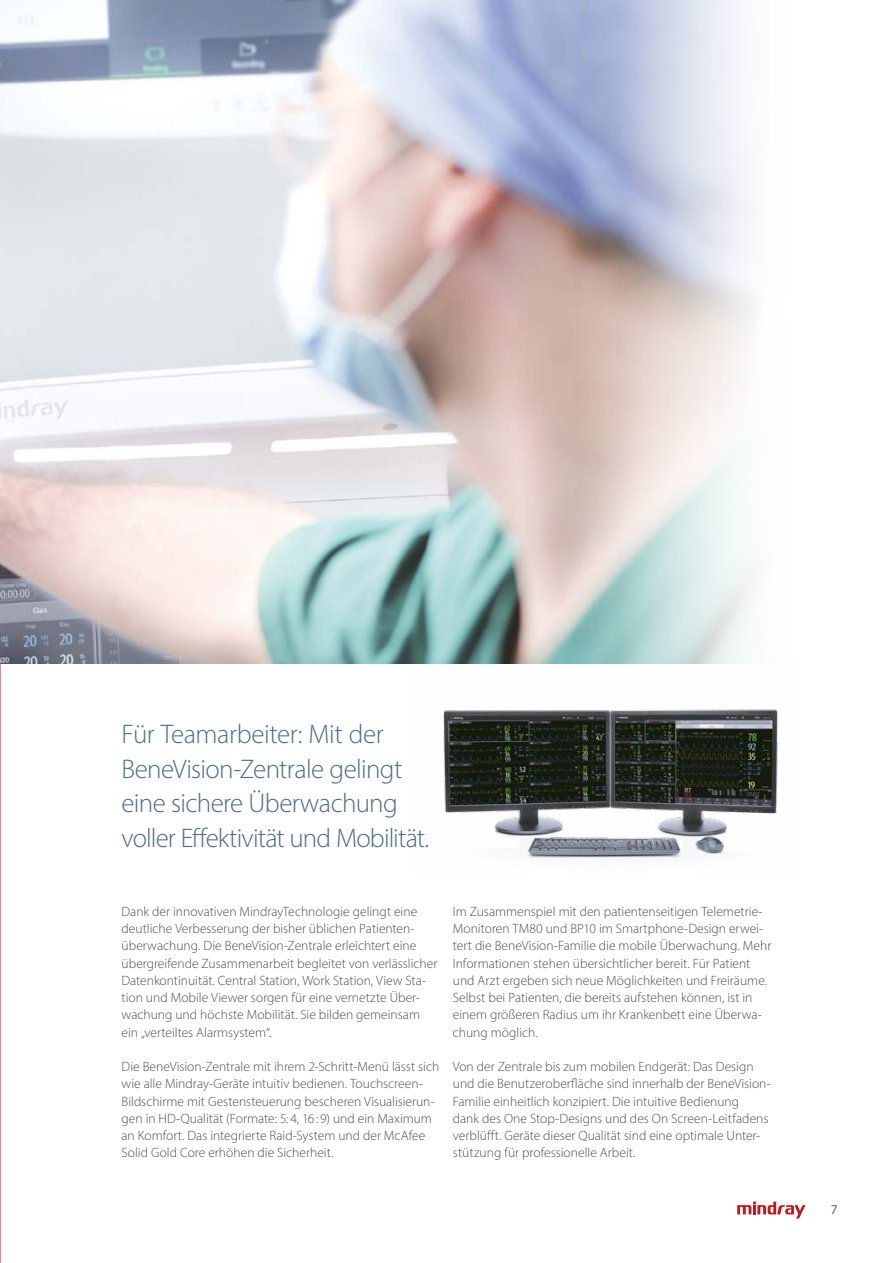
<style>
.page{position:relative;width:893px;height:1263px;background:#fff}
.page>*{position:absolute;margin:0;border:0;box-sizing:border-box;transform-origin:0 0}
.t1{font:300 27px/34.5px "Myriad Pro";letter-spacing:-.025em;color:#4b6d83}
.t2{font:300 13.5px/17.2px "Myriad Pro";color:#4c4c4e}
.t3{font:13.5px "Myriad Pro";color:#4b6d83}
</style>
<div class="page">
<img style="left:0;top:0;width:754px;height:663px">
<svg style="left:737px;top:1201px;width:68px;height:17px"></svg>
<img style="left:416px;top:661px;width:362px;height:197px">
<h1 class="t1" style="left:122px;top:718px;width:309px">Für Teamarbeiter: Mit der<br>BeneVision-Zentrale gelingt eine sichere Überwachung voller Effektivität und Mobilität.</h1>
<p class="t2" style="left:122px;top:903px;width:317px">Dank der innovativen Mindray Technologie gelingt eine deutliche Verbesserung der bisher üblichen Patienten&shy;überwachung. Die BeneVision-Zentrale erleichtert eine übergreifende Zusammenarbeit begleitet von verlässlicher Datenkontinuität. Central Station, Work Station, View Sta&shy;tion und Mobile Viewer sorgen für eine vernetzte Über&shy;wachung und höchste Mobilität. Sie bilden gemeinsam ein „verteiltes Alarmsystem“.</p>
<p class="t2" style="left:122px;top:1058px;width:319px">Die BeneVision-Zentrale mit ihrem 2-Schritt-Menü lässt sich wie alle Mindray-Geräte intuitiv bedienen. Touchscreen-Bildschirme mit Gestensteuerung bescheren Visualisierun&shy;gen in HD-Qualität (Formate: 5: 4, 16 : 9) und ein Maximum an Komfort. Das integrierte Raid-System und der McAfee Solid Gold Core erhöhen die Sicherheit.</p>
<p class="t2" style="left:453px;top:903px;width:320px">Im Zusammenspiel mit den patientenseitigen Telemetrie-Monitoren TM80 und BP10 im Smartphone-Design erwei&shy;tert die BeneVision-Familie die mobile Überwachung. Mehr Informationen stehen übersichtlicher bereit. Für Patient und Arzt ergeben sich neue Möglichkeiten und Freiräume.<br>Selbst bei Patienten, die bereits aufstehen können, ist in einem größeren Radius um ihr Krankenbett eine Überwa&shy;chung möglich.</p>
<p class="t2" style="left:453px;top:1058px;width:319px">Von der Zentrale bis zum mobilen Endgerät: Das Design und die Benutzeroberfläche sind innerhalb der BeneVision-Familie einheitlich konzipiert. Die intuitive Bedienung<br>dank des One Stop- Designs und des On Screen- Leitfadens verblüfft. Geräte dieser Qualität sind eine optimale Unter&shy;stützung für professionelle Arbeit.</p>
<p class="t3" style="left:831px;top:1204px;width:8px">7</p>
</div>
